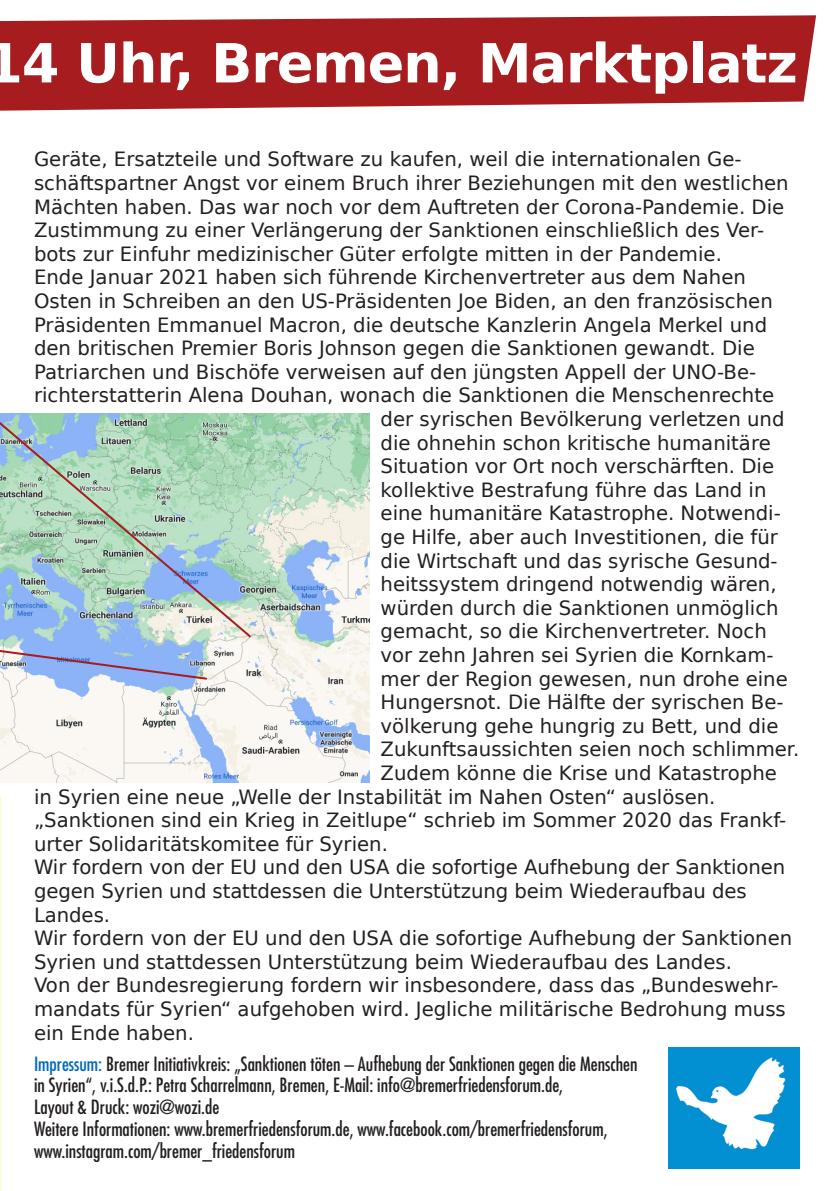
<style>
.page{position:relative;width:840px;height:1191px;background:#fff}
.page>*{position:absolute;margin:0;border:0;box-sizing:border-box;transform-origin:0 0}
.t1{font:700 54px "DejaVu Sans";letter-spacing:-.02em;color:#fff}
.t2{font:19.6px/23.6px "DejaVu Sans";color:#231f20}
.t3{font:condensed 19.2px/21.8px "Futura";color:#231f20}
.s1{color:#016ab6}
</style>
<div class="page">
<svg style="left:0;top:15px;width:815px;height:96px;background:#ae3033"></svg>
<img style="left:0;top:414px;width:369px;height:368px">
<svg style="left:0;top:413px;width:253px;height:226px;background:#a6cbc0"></svg>
<svg style="left:0;top:609px;width:209px;height:72px;background:#a2bce2"></svg>
<img style="left:668px;top:1047px;width:130px;height:121px">
<h1 class="t1" style="left:-15px;top:19px;width:813px">14 Uhr, Bremen, Marktplatz</h1>
<p class="t2" style="left:34px;top:147px;width:755px">Geräte, Ersatzteile und Software zu kaufen, weil die internationalen Ge&shy;schäftspartner Angst vor einem Bruch ihrer Beziehungen mit den westlichen Mächten haben. Das war noch vor dem Auftreten der Corona-Pandemie. Die Zustimmung zu einer Verlängerung der Sanktionen einschließlich des Ver&shy;bots zur Einfuhr medizinischer Güter erfolgte mitten in der Pandemie.</p>
<p class="t2" style="left:34px;top:265px;width:713px">Ende Januar 2021 haben sich führende Kirchenvertreter aus dem Nahen</p>
<p class="t2" style="left:34px;top:289px;width:739px">Osten in Schreiben an den US-Präsidenten Joe Biden, an den französischen</p>
<p class="t2" style="left:34px;top:312px;width:734px">Präsidenten Emmanuel Macron, die deutsche Kanzlerin Angela Merkel und</p>
<p class="t2" style="left:34px;top:336px;width:722px">den britischen Premier Boris Johnson gegen die Sanktionen gewandt. Die</p>
<p class="t2" style="left:34px;top:359px;width:723px">Patriarchen und Bischöfe verweisen auf den jüngsten Appell der UNO-Be-</p>
<p class="t2" style="left:34px;top:383px;width:741px">richterstatterin Alena Douhan, wonach die Sanktionen die Menschenrechte</p>
<p class="t2" style="left:380px;top:406px;width:405px">der syrischen Bevölkerung verletzen und</p>
<p class="t2" style="left:380px;top:430px;width:391px">die ohnehin schon kritische humanitäre</p>
<p class="t2" style="left:380px;top:454px;width:395px">Situation vor Ort noch verschärften. Die</p>
<p class="t2" style="left:380px;top:477px;width:387px">kollektive Bestrafung führe das Land in</p>
<p class="t2" style="left:380px;top:501px;width:401px">eine humanitäre Katastrophe. Notwendi-</p>
<p class="t2" style="left:380px;top:524px;width:398px">ge Hilfe, aber auch Investitionen, die für</p>
<p class="t2" style="left:380px;top:548px;width:398px">die Wirtschaft und das syrische Gesund-</p>
<p class="t2" style="left:380px;top:572px;width:397px">heitssystem dringend notwendig wären,</p>
<p class="t2" style="left:380px;top:595px;width:399px">würden durch die Sanktionen unmöglich</p>
<p class="t2" style="left:380px;top:619px;width:387px">gemacht, so die Kirchenvertreter. Noch</p>
<p class="t2" style="left:380px;top:642px;width:394px">vor zehn Jahren sei Syrien die Kornkam-</p>
<p class="t2" style="left:380px;top:666px;width:408px">mer der Region gewesen, nun drohe eine</p>
<p class="t2" style="left:380px;top:690px;width:404px">Hungersnot. Die Hälfte der syrischen Be-</p>
<p class="t2" style="left:380px;top:713px;width:399px">völkerung gehe hungrig zu Bett, und die</p>
<p class="t2" style="left:380px;top:737px;width:420px">Zukunftsaussichten seien noch schlimmer.</p>
<p class="t2" style="left:380px;top:760px;width:397px">Zudem könne die Krise und Katastrophe</p>
<p class="t2" style="left:34px;top:784px;width:682px">in Syrien eine neue „Welle der Instabilität im Nahen Osten“ auslösen.</p>
<p class="t2" style="left:34px;top:808px;width:753px">„Sanktionen sind ein Krieg in Zeitlupe“ schrieb im Sommer 2020 das Frankf&shy;urter Solidaritätskomitee für Syrien.</p>
<p class="t2" style="left:34px;top:855px;width:752px">Wir fordern von der EU und den USA die sofortige Aufhebung der Sanktionen gegen Syrien und stattdessen die Unterstützung beim Wiederaufbau des<br>Landes.</p>
<p class="t2" style="left:34px;top:926px;width:759px">Wir fordern von der EU und den USA die sofortige Aufhebung der Sanktionen<br>Syrien und stattdessen Unterstützung beim Wiederaufbau des Landes.</p>
<p class="t2" style="left:34px;top:973px;width:753px">Von der Bundesregierung fordern wir insbesondere, dass das „Bundeswehr&shy;mandats für Syrien“ aufgehoben wird. Jegliche militärische Bedrohung muss ein Ende haben.</p>
<p class="t3" style="left:34px;top:1052px;width:604px"><span class="s1">Impressum:</span> Bremer Initiativkreis: „Sanktionen töten – Aufhebung der Sanktionen gegen die Menschen in Syrien“, v.i.S.d.P.: Petra Scharrelmann, Bremen, E-Mail: info@bremerfriedensforum.de,<br>Layout &amp; Druck: wozi@wozi.de</p>
<p class="t3" style="left:34px;top:1117px;width:574px">Weitere Informationen: www.bremerfriedensforum.de, www.facebook.com/bremerfriedensforum,</p>
<p class="t3" style="left:34px;top:1139px;width:262px">www.instagram.com/bremer_friedensforum</p>
</div>
